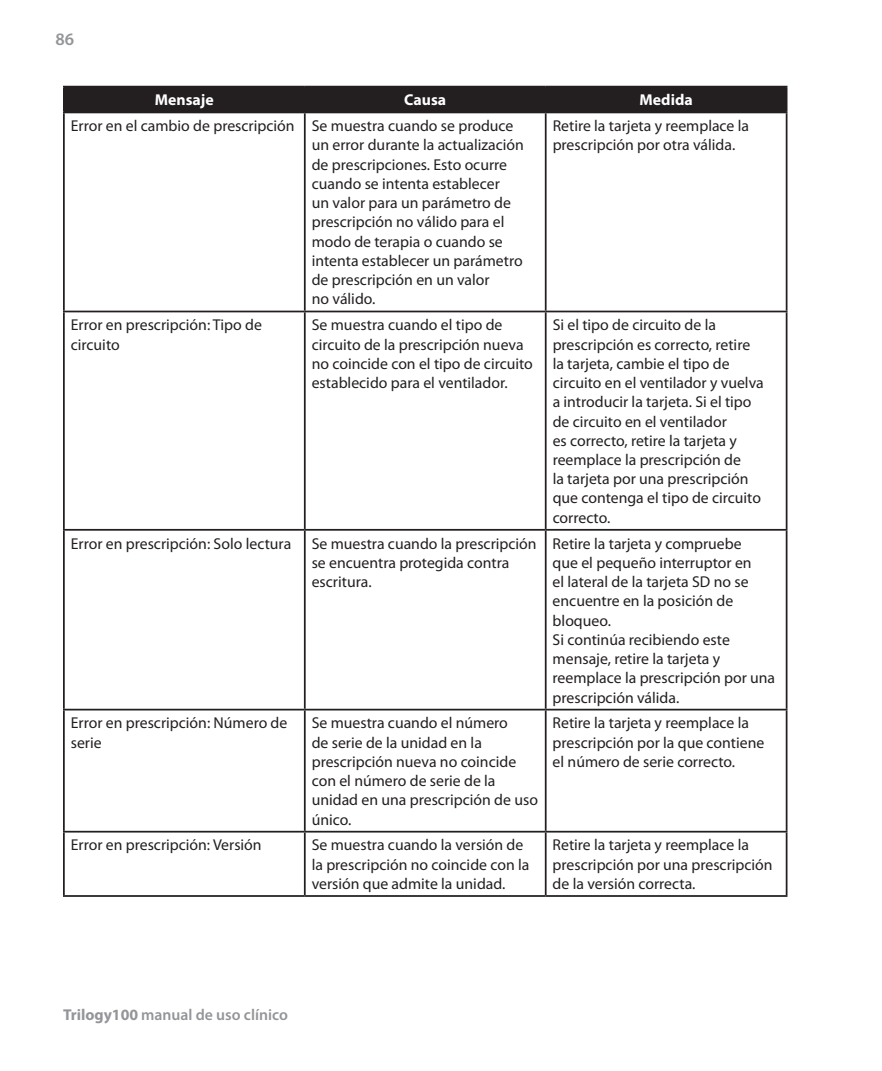
<style>
.page{position:relative;width:882px;height:1071px;background:#fff}
.page>*{position:absolute;margin:0;border:0;box-sizing:border-box;transform-origin:0 0}
.t1{font:600 17.5px "Myriad Pro";color:#939598}
.t2{font:15.75px/19.2px "Myriad Pro";color:#231f20}
.t3{font:600 15.75px "Myriad Pro";color:#939598}
.t4{font:700 15.75px "Myriad Pro";color:#fff}
.s1{font-weight:700}
</style>
<div class="page">
<div style="left:65px;top:88px;width:721px;height:24px;background:#231f20"></div>
<hr style="left:63px;top:86px;width:242px;height:2px;background:#231f20">
<hr style="left:63px;top:88px;width:2px;height:24px;background:#231f20">
<hr style="left:305px;top:86px;width:241px;height:2px;background:#231f20">
<hr style="left:304px;top:88px;width:2px;height:24px;background:#231f20">
<hr style="left:546px;top:86px;width:242px;height:2px;background:#231f20">
<hr style="left:545px;top:88px;width:2px;height:24px;background:#231f20">
<hr style="left:786px;top:88px;width:2px;height:24px;background:#231f20">
<hr style="left:63px;top:112px;width:242px;height:1px;background:#231f20">
<hr style="left:63px;top:113px;width:2px;height:198px;background:#231f20">
<hr style="left:305px;top:112px;width:241px;height:1px;background:#231f20">
<hr style="left:304px;top:113px;width:2px;height:198px;background:#231f20">
<hr style="left:546px;top:112px;width:242px;height:1px;background:#231f20">
<hr style="left:545px;top:113px;width:2px;height:198px;background:#231f20">
<hr style="left:786px;top:113px;width:2px;height:198px;background:#231f20">
<hr style="left:63px;top:311px;width:242px;height:1px;background:#231f20">
<hr style="left:63px;top:312px;width:2px;height:217px;background:#231f20">
<hr style="left:305px;top:311px;width:241px;height:1px;background:#231f20">
<hr style="left:304px;top:312px;width:2px;height:217px;background:#231f20">
<hr style="left:546px;top:311px;width:242px;height:1px;background:#231f20">
<hr style="left:545px;top:312px;width:2px;height:217px;background:#231f20">
<hr style="left:786px;top:312px;width:2px;height:217px;background:#231f20">
<hr style="left:63px;top:529px;width:242px;height:2px;background:#231f20">
<hr style="left:63px;top:531px;width:2px;height:178px;background:#231f20">
<hr style="left:305px;top:529px;width:241px;height:2px;background:#231f20">
<hr style="left:304px;top:531px;width:2px;height:178px;background:#231f20">
<hr style="left:546px;top:529px;width:242px;height:2px;background:#231f20">
<hr style="left:545px;top:531px;width:2px;height:178px;background:#231f20">
<hr style="left:786px;top:531px;width:2px;height:178px;background:#231f20">
<hr style="left:63px;top:709px;width:242px;height:1px;background:#231f20">
<hr style="left:63px;top:710px;width:2px;height:121px;background:#231f20">
<hr style="left:305px;top:709px;width:241px;height:1px;background:#231f20">
<hr style="left:304px;top:710px;width:2px;height:121px;background:#231f20">
<hr style="left:546px;top:709px;width:242px;height:1px;background:#231f20">
<hr style="left:545px;top:710px;width:2px;height:121px;background:#231f20">
<hr style="left:786px;top:710px;width:2px;height:121px;background:#231f20">
<hr style="left:63px;top:831px;width:242px;height:2px;background:#231f20">
<hr style="left:63px;top:833px;width:2px;height:62px;background:#231f20">
<hr style="left:305px;top:831px;width:241px;height:2px;background:#231f20">
<hr style="left:304px;top:833px;width:2px;height:62px;background:#231f20">
<hr style="left:546px;top:831px;width:242px;height:2px;background:#231f20">
<hr style="left:545px;top:833px;width:2px;height:62px;background:#231f20">
<hr style="left:786px;top:833px;width:2px;height:62px;background:#231f20">
<hr style="left:63px;top:895px;width:242px;height:2px;background:#231f20">
<hr style="left:305px;top:895px;width:241px;height:2px;background:#231f20">
<hr style="left:546px;top:895px;width:242px;height:2px;background:#231f20">
<p class="t1" style="left:56px;top:28px;width:20px">86</p>
<p class="t4" style="left:155px;top:90px;width:60px">Mensaje</p>
<p class="t4" style="left:404px;top:90px;width:43px">Causa</p>
<p class="t4" style="left:640px;top:90px;width:55px">Medida</p>
<p class="t2" style="left:312px;top:116px;width:214px;text-indent:-241px">Error en el cambio de prescripción Se muestra cuando se produce un error durante la actualización de prescripciones. Esto ocurre cuando se intenta establecer<br>un valor para un parámetro de prescripción no válido para el modo de terapia o cuando se intenta establecer un parámetro de prescripción en un valor<br>no válido.</p>
<p class="t2" style="left:553px;top:116px;width:198px">Retire la tarjeta y reemplace la prescripción por otra válida.</p>
<p class="t2" style="left:71px;top:315px;width:193px">Error en prescripción: Tipo de circuito</p>
<p class="t2" style="left:312px;top:315px;width:223px">Se muestra cuando el tipo de circuito de la prescripción nueva no coincide con el tipo de circuito establecido para el ventilador.</p>
<p class="t2" style="left:553px;top:315px;width:213px">Si el tipo de circuito de la prescripción es correcto, retire la tarjeta, cambie el tipo de circuito en el ventilador y vuelva a introducir la tarjeta. Si el tipo de circuito en el ventilador<br>es correcto, retire la tarjeta y reemplace la prescripción de<br>la tarjeta por una prescripción que contenga el tipo de circuito correcto.</p>
<p class="t2" style="left:71px;top:533px;width:222px">Error en prescripción: Solo lectura</p>
<p class="t2" style="left:312px;top:533px;width:226px">Se muestra cuando la prescripción se encuentra protegida contra escritura.</p>
<p class="t2" style="left:553px;top:533px;width:224px">Retire la tarjeta y compruebe<br>que el pequeño interruptor en<br>el lateral de la tarjeta SD no se encuentre en la posición de bloqueo.<br>Si continúa recibiendo este mensaje, retire la tarjeta y reemplace la prescripción por una prescripción válida.</p>
<p class="t2" style="left:71px;top:713px;width:218px">Error en prescripción: Número de serie</p>
<p class="t2" style="left:312px;top:713px;width:228px">Se muestra cuando el número<br>de serie de la unidad en la prescripción nueva no coincide con el número de serie de la unidad en una prescripción de uso único.</p>
<p class="t2" style="left:553px;top:713px;width:213px">Retire la tarjeta y reemplace la prescripción por la que contiene el número de serie correcto.</p>
<p class="t2" style="left:71px;top:835px;width:192px">Error en prescripción: Versión</p>
<p class="t2" style="left:312px;top:835px;width:219px">Se muestra cuando la versión de la prescripción no coincide con la versión que admite la unidad.</p>
<p class="t2" style="left:553px;top:835px;width:222px">Retire la tarjeta y reemplace la prescripción por una prescripción de la versión correcta.</p>
<p class="t3" style="left:63px;top:1005px;width:226px"><span class="s1">Trilogy100</span> manual de uso clínico</p>
</div>
